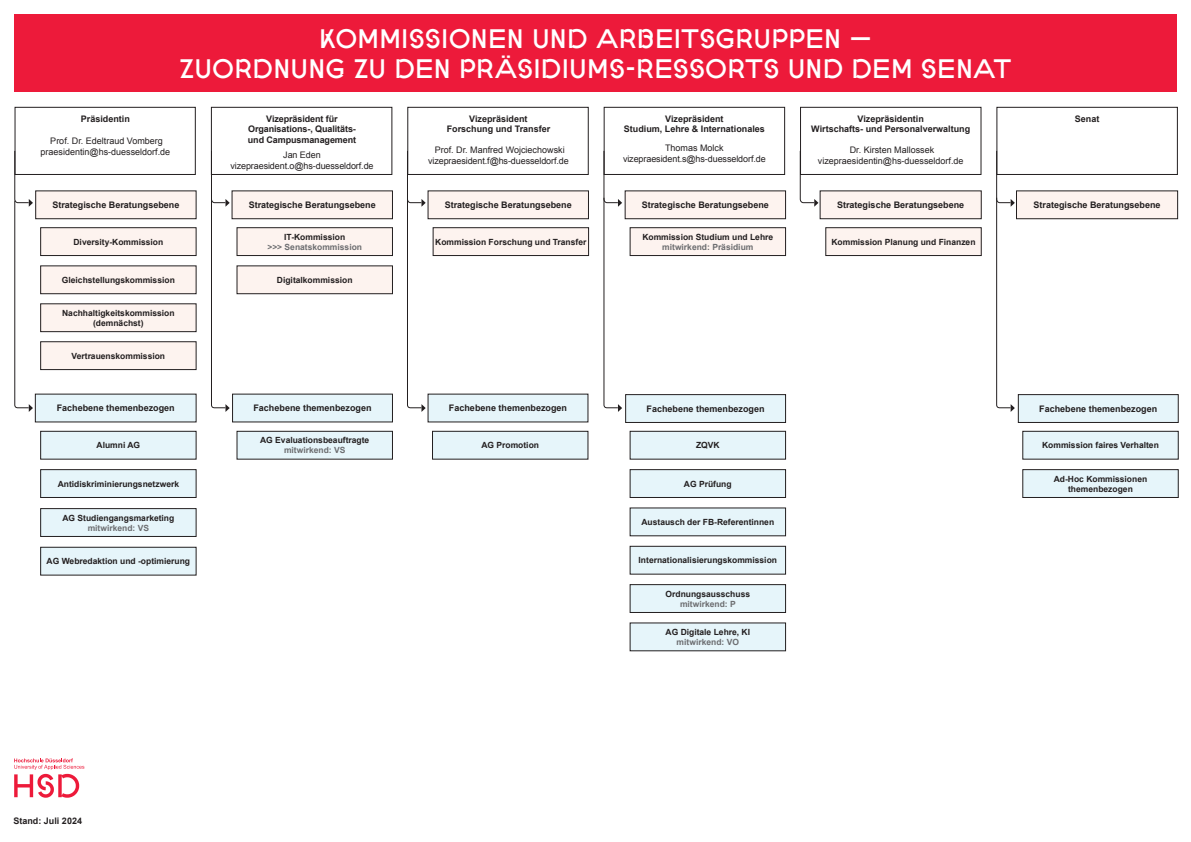
<style>
.page{position:relative;width:1191px;height:842px;background:#fff}
.page>*{position:absolute;margin:0;border:0;box-sizing:border-box;transform-origin:0 0}
.t1{font:26px/30px "HSD Sans";letter-spacing:.005em;color:#fff;text-align:center}
.t2{font:700 9px/10.8px "Arial";color:#231f20;text-align:center}
.t3{font:9px/10.8px "Arial";color:#231f20;text-align:center}
.t4{font:700 8.5px/10.2px "Arial";color:#231f20;text-align:center}
.t5{font:700 8.5px "Arial";color:#6c6d70}
</style>
<div class="page">
<div style="left:15px;top:107px;width:181px;height:68px;border:1px solid #231f20"></div>
<div style="left:211px;top:107px;width:181px;height:68px;border:1px solid #231f20"></div>
<div style="left:800px;top:107px;width:181px;height:68px;border:1px solid #231f20"></div>
<div style="left:603px;top:107px;width:182px;height:68px;border:1px solid #231f20"></div>
<div style="left:407px;top:107px;width:182px;height:68px;border:1px solid #231f20"></div>
<div style="left:36px;top:191px;width:160px;height:28px;background:#fdf3ef"></div>
<div style="left:35px;top:191px;width:161px;height:28px;border:1px solid #231f20"></div>
<div style="left:41px;top:228px;width:155px;height:28px;background:#fdf3ef"></div>
<div style="left:40px;top:227px;width:156px;height:29px;border:1px solid #231f20"></div>
<div style="left:41px;top:266px;width:155px;height:28px;background:#fdf3ef"></div>
<div style="left:40px;top:266px;width:156px;height:28px;border:1px solid #231f20"></div>
<div style="left:41px;top:304px;width:155px;height:28px;background:#fdf3ef"></div>
<div style="left:40px;top:304px;width:156px;height:28px;border:1px solid #231f20"></div>
<svg style="left:14px;top:758px;width:70px;height:40px"></svg>
<div style="left:14px;top:14px;width:1162px;height:78px;background:#ed1a3a"></div>
<div style="left:35px;top:394px;width:161px;height:28px;background:#e6f5fa"></div>
<svg style="left:14px;top:150px;width:19px;height:262px"></svg>
<div style="left:41px;top:470px;width:155px;height:27px;background:#e6f5fa"></div>
<div style="left:40px;top:469px;width:156px;height:29px;border:1px solid #231f20"></div>
<div style="left:41px;top:431px;width:155px;height:28px;background:#e6f5fa"></div>
<div style="left:40px;top:431px;width:156px;height:28px;border:1px solid #231f20"></div>
<div style="left:41px;top:509px;width:155px;height:27px;background:#e6f5fa"></div>
<div style="left:40px;top:508px;width:156px;height:29px;border:1px solid #231f20"></div>
<div style="left:41px;top:547px;width:155px;height:28px;background:#e6f5fa"></div>
<div style="left:40px;top:547px;width:156px;height:28px;border:1px solid #231f20"></div>
<div style="left:820px;top:191px;width:161px;height:28px;background:#fdf3ef"></div>
<div style="left:820px;top:191px;width:161px;height:28px;border:1px solid #231f20"></div>
<div style="left:825px;top:228px;width:156px;height:28px;background:#fdf3ef"></div>
<div style="left:825px;top:227px;width:156px;height:29px;border:1px solid #231f20"></div>
<svg style="left:799px;top:150px;width:19px;height:57px"></svg>
<div style="left:428px;top:191px;width:160px;height:28px;background:#fdf3ef"></div>
<div style="left:428px;top:191px;width:161px;height:28px;border:1px solid #231f20"></div>
<div style="left:433px;top:228px;width:155px;height:28px;background:#fdf3ef"></div>
<div style="left:433px;top:227px;width:156px;height:29px;border:1px solid #231f20"></div>
<div style="left:428px;top:394px;width:160px;height:28px;background:#e6f5fa"></div>
<svg style="left:407px;top:150px;width:19px;height:262px"></svg>
<div style="left:432px;top:431px;width:156px;height:28px;background:#e6f5fa"></div>
<div style="left:432px;top:431px;width:156px;height:28px;border:1px solid #231f20"></div>
<div style="left:625px;top:191px;width:160px;height:28px;background:#fdf3ef"></div>
<div style="left:625px;top:191px;width:161px;height:28px;border:1px solid #231f20"></div>
<div style="left:630px;top:228px;width:155px;height:28px;background:#fdf3ef"></div>
<div style="left:630px;top:227px;width:156px;height:29px;border:1px solid #231f20"></div>
<div style="left:625px;top:395px;width:160px;height:27px;background:#e6f5fa"></div>
<div style="left:625px;top:394px;width:161px;height:29px;border:1px solid #231f20"></div>
<svg style="left:603px;top:150px;width:19px;height:262px"></svg>
<div style="left:630px;top:431px;width:155px;height:28px;background:#e6f5fa"></div>
<div style="left:630px;top:431px;width:156px;height:28px;border:1px solid #231f20"></div>
<div style="left:630px;top:470px;width:155px;height:27px;background:#e6f5fa"></div>
<div style="left:630px;top:469px;width:156px;height:29px;border:1px solid #231f20"></div>
<div style="left:630px;top:508px;width:155px;height:28px;background:#e6f5fa"></div>
<div style="left:630px;top:546px;width:155px;height:28px;background:#e6f5fa"></div>
<div style="left:630px;top:546px;width:156px;height:28px;border:1px solid #231f20"></div>
<div style="left:630px;top:585px;width:155px;height:27px;background:#e6f5fa"></div>
<div style="left:630px;top:584px;width:156px;height:29px;border:1px solid #231f20"></div>
<div style="left:630px;top:623px;width:155px;height:28px;background:#e6f5fa"></div>
<div style="left:232px;top:191px;width:160px;height:28px;background:#fdf3ef"></div>
<div style="left:232px;top:191px;width:161px;height:28px;border:1px solid #231f20"></div>
<div style="left:237px;top:228px;width:155px;height:28px;background:#fdf3ef"></div>
<div style="left:237px;top:227px;width:156px;height:29px;border:1px solid #231f20"></div>
<div style="left:237px;top:266px;width:155px;height:28px;background:#fdf3ef"></div>
<div style="left:237px;top:266px;width:156px;height:28px;border:1px solid #231f20"></div>
<div style="left:232px;top:394px;width:160px;height:28px;background:#e6f5fa"></div>
<svg style="left:211px;top:150px;width:19px;height:262px"></svg>
<div style="left:237px;top:431px;width:155px;height:28px;background:#e6f5fa"></div>
<div style="left:237px;top:431px;width:156px;height:28px;border:1px solid #231f20"></div>
<div style="left:41px;top:342px;width:155px;height:28px;background:#fdf3ef"></div>
<div style="left:40px;top:341px;width:156px;height:29px;border:1px solid #231f20"></div>
<div style="left:996px;top:107px;width:181px;height:68px;border:1px solid #231f20"></div>
<div style="left:1016px;top:191px;width:161px;height:28px;background:#fdf3ef"></div>
<div style="left:1016px;top:191px;width:161px;height:28px;border:1px solid #231f20"></div>
<div style="left:1018px;top:395px;width:160px;height:27px;background:#e6f5fa"></div>
<div style="left:1018px;top:394px;width:160px;height:29px;border:1px solid #231f20"></div>
<svg style="left:996px;top:150px;width:18px;height:262px"></svg>
<div style="left:1022px;top:431px;width:156px;height:28px;background:#e6f5fa"></div>
<div style="left:1022px;top:431px;width:156px;height:28px;border:1px solid #231f20"></div>
<div style="left:1022px;top:470px;width:156px;height:27px;background:#e6f5fa"></div>
<div style="left:1022px;top:469px;width:156px;height:29px;border:1px solid #231f20"></div>
<h1 class="t1" style="left:179px;top:24px;width:834px">KOMMISSIONEN UND ARBEITSGRUPPEN —<br>ZUORDNUNG ZU DEN PRÄSIDIUMS-RESSORTS UND DEM SENAT</h1>
<p class="t2" style="left:81px;top:113px;width:51px">Präsidentin</p>
<p class="t3" style="left:40px;top:136px;width:131px">Prof. Dr. Edeltraud Vomberg praesidentin@hs-duesseldorf.de</p>
<p class="t2" style="left:248px;top:113px;width:110px">Vizepräsident für<br>Organisations-, Qualitäts&shy;und Campusmanagement</p>
<p class="t3" style="left:230px;top:150px;width:145px">Jan Eden vizepraesident.o@hs-duesseldorf.de</p>
<p class="t2" style="left:447px;top:113px;width:105px">Vizepräsident<br>Forschung und Transfer</p>
<p class="t3" style="left:428px;top:145px;width:142px">Prof. Dr. Manfred Wojciechowski vizepraesident.f@hs-duesseldorf.de</p>
<p class="t2" style="left:624px;top:113px;width:143px">Vizepräsident<br>Studium, Lehre &amp; Internationales</p>
<p class="t3" style="left:623px;top:143px;width:144px">Thomas Molck vizepraesident.s@hs-duesseldorf.de</p>
<p class="t2" style="left:811px;top:113px;width:160px">Vizepräsidentin<br>Wirtschafts- und Personalverwaltung</p>
<p class="t3" style="left:818px;top:145px;width:147px">Dr. Kirsten Mallossek vizepraesidentin@hs-duesseldorf.de</p>
<p class="t2" style="left:52px;top:200px;width:129px">Strategische Beratungsebene</p>
<p class="t4" style="left:73px;top:237px;width:91px">Diversity-Kommission</p>
<p class="t4" style="left:62px;top:275px;width:114px">Gleichstellungskommission</p>
<p class="t4" style="left:62px;top:308px;width:114px">Nachhaltigkeitskommission (demnächst)</p>
<p class="t4" style="left:72px;top:351px;width:95px">Vertrauenskommission</p>
<p class="t2" style="left:57px;top:403px;width:120px">Fachebene themenbezogen</p>
<p class="t4" style="left:97px;top:440px;width:45px">Alumni AG</p>
<p class="t4" style="left:58px;top:479px;width:123px">Antidiskriminierungsnetzwerk</p>
<p class="t4" style="left:62px;top:513px;width:113px">AG Studiengangsmarketing</p>
<p class="t5" style="left:88px;top:522px;width:63px">mitwirkend: VS</p>
<p class="t4" style="left:47px;top:556px;width:145px">AG Webredaktion und -optimierung</p>
<p class="t2" style="left:249px;top:200px;width:129px">Strategische Beratungsebene</p>
<p class="t4" style="left:284px;top:232px;width:62px">IT-Kommission</p>
<p class="t5" style="left:267px;top:241px;width:96px">&gt;&gt;&gt; Senatskommission</p>
<p class="t4" style="left:277px;top:275px;width:77px">Digitalkommission</p>
<p class="t2" style="left:253px;top:403px;width:120px">Fachebene themenbezogen</p>
<p class="t4" style="left:260px;top:435px;width:111px">AG Evaluationsbeauftragte</p>
<p class="t5" style="left:284px;top:445px;width:63px">mitwirkend: VS</p>
<p class="t2" style="left:445px;top:200px;width:129px">Strategische Beratungsebene</p>
<p class="t4" style="left:435px;top:237px;width:153px">Kommission Forschung und Transfer</p>
<p class="t2" style="left:642px;top:200px;width:129px">Strategische Beratungsebene</p>
<p class="t4" style="left:642px;top:232px;width:132px">Kommission Studium und Lehre</p>
<p class="t5" style="left:662px;top:241px;width:93px">mitwirkend: Präsidium</p>
<p class="t2" style="left:837px;top:200px;width:129px">Strategische Beratungsebene</p>
<p class="t4" style="left:831px;top:237px;width:146px">Kommission Planung und Finanzen</p>
<p class="t2" style="left:449px;top:403px;width:120px">Fachebene themenbezogen</p>
<p class="t4" style="left:481px;top:440px;width:59px">AG Promotion</p>
<p class="t2" style="left:646px;top:404px;width:120px">Fachebene themenbezogen</p>
<p class="t4" style="left:696px;top:440px;width:25px">ZQVK</p>
<p class="t4" style="left:684px;top:479px;width:49px">AG Prüfung</p>
<p class="t4" style="left:641px;top:517px;width:134px">Austausch der FB-Referentinnen</p>
<p class="t4" style="left:638px;top:555px;width:140px">Internationalisierungskommission</p>
<p class="t4" style="left:665px;top:589px;width:86px">Ordnungsausschuss</p>
<p class="t5" style="left:680px;top:598px;width:57px">mitwirkend: P</p>
<p class="t4" style="left:665px;top:627px;width:86px">AG Digitale Lehre, KI</p>
<p class="t5" style="left:676px;top:636px;width:64px">mitwirkend: VO</p>
<p class="t2" style="left:1074px;top:113px;width:26px">Senat</p>
<p class="t2" style="left:1033px;top:200px;width:129px">Strategische Beratungsebene</p>
<p class="t2" style="left:1039px;top:404px;width:120px">Fachebene themenbezogen</p>
<p class="t4" style="left:1042px;top:440px;width:118px">Kommission faires Verhalten</p>
<p class="t4" style="left:1053px;top:474px;width:95px">Ad-Hoc Kommissionen themenbezogen</p>
<p class="t2" style="left:13px;top:816px;width:70px">Stand: Juli 2024</p>
</div>
